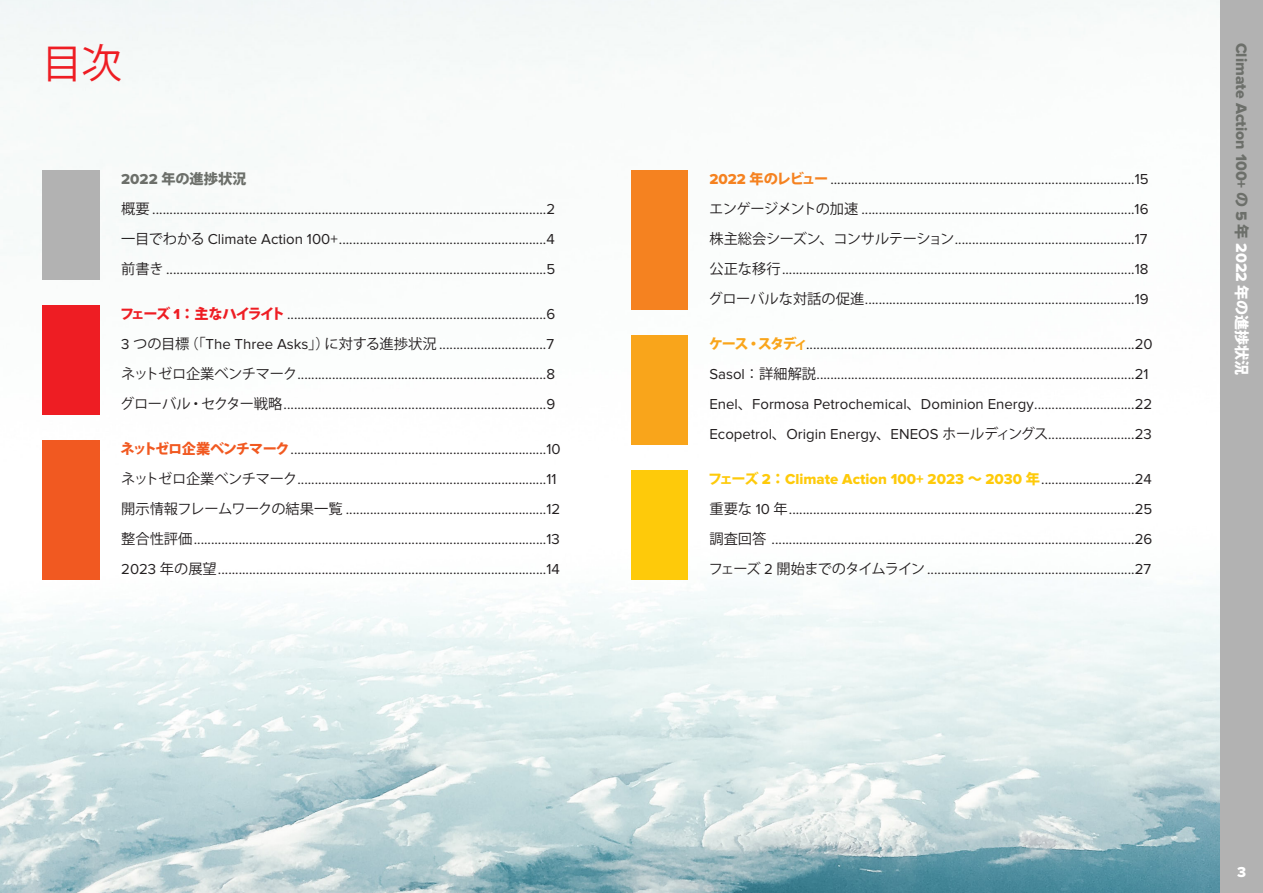
<style>
.page{position:relative;width:1263px;height:893px;background:#fff}
.page>*{position:absolute;margin:0;border:0;box-sizing:border-box;transform-origin:0 0}
.t1{font:40.5px "Koz Go Pro";color:#ee1d23}
.t2{font:15.75px "Proxima Nova Extrabld";color:#6c6f6a}
.t3{font:15px/30px "Proxima Nova";color:#231f20;text-align:justify}
.t4{font:15px "Proxima Nova Extrabld";color:#fff}
.t5{font:800 14.25px "Koz Go Pro";color:#6c6f6a}
.s1{font-family:"Koz Go Pro";font-weight:800;font-size:15px}
.s2{color:#fff}
.s3{font-family:"Koz Go Pro";font-weight:800;font-size:15px;color:#fff}
.s4{font-family:"Proxima Nova Extrabld";color:#f58220}
.s5{font-family:"Koz Go Pro";font-weight:800;font-size:14.25px;color:#f58220}
.s6{font-family:"Koz Go Pro";font-size:14.25px}
.s7{font-family:"Koz Go Pro";font-weight:800;font-size:14.25px;color:#f9a51b}
.s8{font-family:"Koz Go Pro";font-weight:800;font-size:14.25px;color:#feca0a}
.s9{font-family:"Proxima Nova Extrabld";color:#feca0a}
.s10{font-family:"Proxima Nova Extrabld";font-weight:400;font-size:15px}
.s11{font-family:"Koz Go Pro";font-weight:800;font-size:14.25px;color:#ee1d23}
.s12{font-family:"Proxima Nova Extrabld";color:#ee1d23}
.s13{font-family:"Koz Go Pro";font-weight:800;font-size:14.25px;color:#f15921}
</style>
<div class="page">
<img style="left:0;top:0;width:1220px;height:893px">
<div style="left:1220px;top:0;width:43px;height:893px;background:#b2b2b2"></div>
<div style="left:43px;top:170px;width:57px;height:110px;background:#b2b2b2"></div>
<div style="left:43px;top:305px;width:57px;height:110px;background:#ee1d23"></div>
<div style="left:43px;top:441px;width:57px;height:139px;background:#f15921"></div>
<div style="left:631px;top:170px;width:57px;height:140px;background:#f58220"></div>
<div style="left:631px;top:335px;width:57px;height:110px;background:#f9a51b"></div>
<div style="left:631px;top:471px;width:57px;height:109px;background:#feca0a"></div>
<h1 class="t1" style="left:42px;top:37px;width:82px">目次</h1>
<p class="t2" style="left:1250px;top:43px;width:334px;rotate:90deg">Climate Action 100+ <span class="s1">の</span> 5 <span class="s1">年</span> <span class="s2">2022</span> <span class="s3">年の進捗状況</span></p>
<p class="t3" style="left:708px;top:164px;width:442px"><span class="s4">2022</span> <span class="s5">年のレビュー</span> ........................................................................................15<span class="s6">エンゲージメントの加速</span> ...............................................................................16<span class="s6">株主総会シーズン、コンサルテーション</span> ....................................................17<span class="s6">公正な移行</span> ......................................................................................................18<span class="s6">グローバルな対話の促進</span> ..............................................................................19</p>
<p class="t3" style="left:709px;top:330px;width:445px;text-align:left"><span class="s7">ケース・スタディ</span> ...............................................................................................20<br>Sasol<span class="s6">：詳細解説</span> ............................................................................................21<br>Enel<span class="s6">、</span>Formosa Petrochemical<span class="s6">、</span>Dominion Energy .............................22<br>Ecopetrol<span class="s6">、</span>Origin Energy<span class="s6">、</span>ENEOS <span class="s6">ホールディングス</span>.........................23</p>
<p class="t3" style="left:708px;top:465px;width:445px"><span class="s8">フェーズ</span> <span class="s9">2</span><span class="s8">：</span><span class="s9">Climate Action 100+ 2023</span> <span class="s8">～</span> <span class="s9">2030</span> <span class="s8">年</span> ...........................24<span class="s6">重要な</span> 10 <span class="s6">年</span> ....................................................................................................25<span class="s6">調査回答</span> .........................................................................................................26<span class="s6">フェーズ</span> 2 <span class="s6">開始までのタイムライン</span> ............................................................27</p>
<p class="t5" style="left:121px;top:169px;width:127px"><span class="s10">2022</span> 年の進捗状況</p>
<p class="t3" style="left:121px;top:194px;width:436px"><span class="s6">概要</span> ..................................................................................................................2<span class="s6">一目でわかる</span> Climate Action 100+ ............................................................4<span class="s6">前書き</span> ..............................................................................................................5</p>
<p class="t3" style="left:120px;top:300px;width:437px"><span class="s11">フェーズ</span> <span class="s12">1</span><span class="s11">：主なハイライト</span> ...........................................................................6<br>3 <span class="s6">つの目標（「</span>The Three Asks<span class="s6">」）に対する進捗状況</span> ...............................7<span class="s6">ネットゼロ企業ベンチマーク</span> ........................................................................8<span class="s6">グローバル・セクター戦略</span> ............................................................................9</p>
<p class="t3" style="left:121px;top:435px;width:441px;text-align:left"><span class="s13">ネットゼロ企業ベンチマーク</span> ..........................................................................10<span class="s6">ネットゼロ企業ベンチマーク</span> ........................................................................11<span class="s6">開示情報フレームワークの結果一覧</span> ..........................................................12<span class="s6">整合性評価</span> ......................................................................................................13<br>2023 <span class="s6">年の展望</span> ...............................................................................................14</p>
<p class="t4" style="left:1237px;top:863px;width:11px">3</p>
</div>
